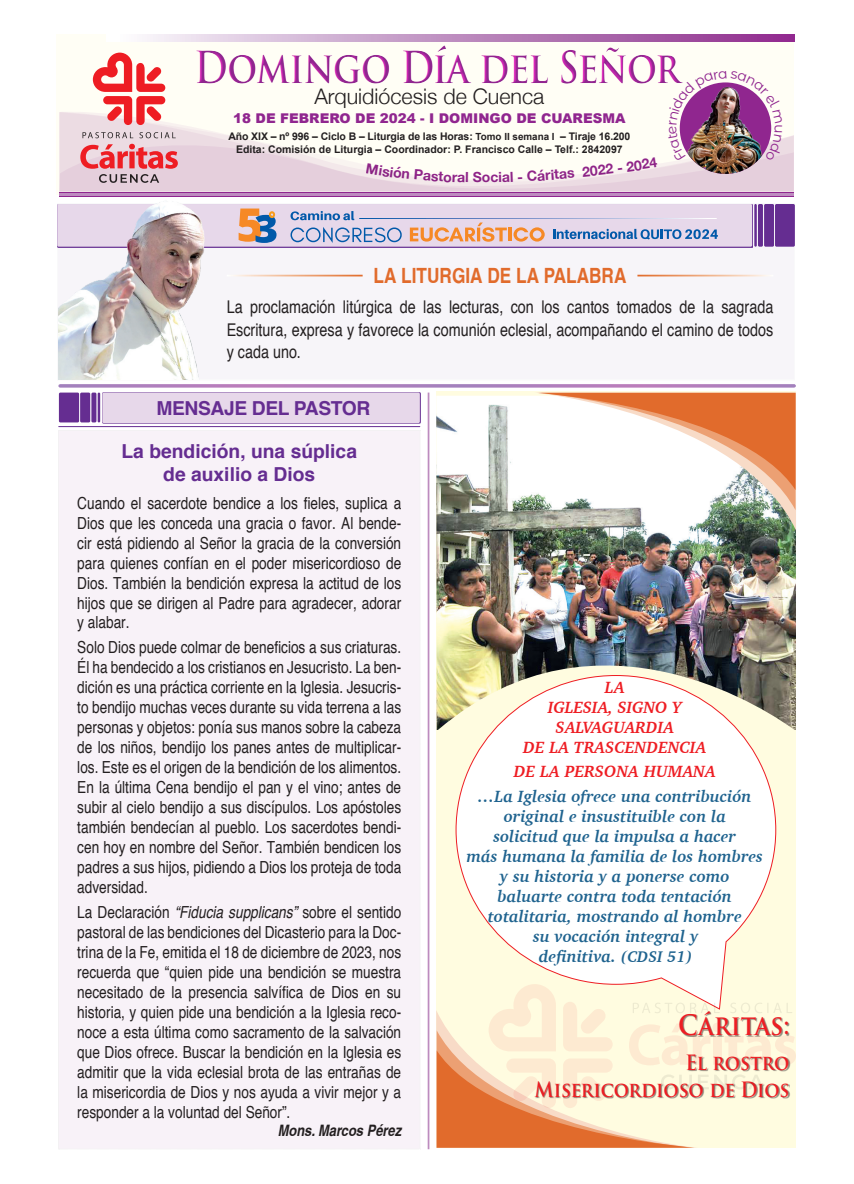
<style>
.page{position:relative;width:854px;height:1184px;background:#fff}
.page>*{position:absolute;margin:0;border:0;box-sizing:border-box;transform-origin:0 0}
.t1{font:700 43.05px "Trajan Pro";letter-spacing:-.025em;color:#90268f;scale:.84 1}
.t2{font:700 27.47px "Trajan Pro";color:#ee1d23;scale:.89 1}
.t3{font:300 21.53px "Helvetica Neue";color:#231f20}
.t4{font:700 condensed 21px "Helvetica";color:#e16b2c}
.t5{font:700 20.65px/26.9px "Trajan Pro";letter-spacing:-.005em;color:#ee1d23;text-align:right;scale:.89 1}
.t6{font:700 19.25px/23.1px "Helvetica";color:#652d91;text-align:center}
.t7{font:700 19.25px "Helvetica";letter-spacing:-.02em;color:#652d91}
.t8{font:condensed 17.5px/22.8px "Helvetica";color:#231f20;text-align:justify}
.t9{font:condensed 16.62px/19.9px "Helvetica";color:#231f20;text-align:justify}
.t10{font:italic 700 16.62px/19.9px "Charter";color:#1f638f;text-align:center}
.t11{font:italic 700 16.62px/19.9px "Charter";color:#ee1d23;text-align:center}
.t12{font:italic 700 condensed 15.75px "Helvetica";color:#231f20}
.t13{font:700 14px "Helvetica Neue";color:#90268f}
.t14{font:900 13.47px "Arial";color:#90268f}
.t15{font:700 10.5px/12.6px "Arial";color:#231f20;text-align:center}
.s1{font-size:9.8px}
.s2{font-style:italic}
.s3{font-size:15.75px}
</style>
<div class="page">
<div style="left:58px;top:430px;width:363px;height:719px;background:#f8f2f8"></div>
<hr style="left:59px;top:426px;width:360px;height:1px;background:#652d91">
<div style="left:59px;top:392px;width:20px;height:30px;background:#652d91"></div>
<div style="left:91px;top:392px;width:5px;height:30px;background:#652d91"></div>
<div style="left:80px;top:392px;width:10px;height:30px;background:#652d91"></div>
<hr style="left:98px;top:392px;width:2px;height:30px;background:#652d91">
<div style="left:436px;top:391px;width:359px;height:756px;background:#fffce0"></div>
<svg style="left:455px;top:729px;width:321px;height:254px;background:#fefcf8"></svg>
<svg style="left:436px;top:983px;width:359px;height:164px"></svg>
<img style="left:436px;top:396px;width:359px;height:333px">
<div style="left:58px;top:205px;width:734px;height:175px;background:#f7f5f9"></div>
<div style="left:57px;top:204px;width:695px;height:42px;background:#e7d8ea"></div>
<div style="left:774px;top:204px;width:20px;height:42px;background:#652d91"></div>
<div style="left:757px;top:204px;width:5px;height:42px;background:#652d91"></div>
<div style="left:763px;top:204px;width:10px;height:42px;background:#652d91"></div>
<hr style="left:754px;top:204px;width:2px;height:42px;background:#652d91">
<img style="left:58px;top:202px;width:147px;height:177px">
<svg style="left:238px;top:208px;width:38px;height:35px"></svg>
<svg style="left:553px;top:229px;width:164px;height:10px"></svg>
<svg style="left:290px;top:227px;width:111px;height:16px"></svg>
<svg style="left:410px;top:222px;width:96px;height:20px"></svg>
<hr style="left:508px;top:227px;width:3px;height:14px;background:#f68926">
<svg style="left:513px;top:227px;width:31px;height:14px"></svg>
<svg style="left:290px;top:211px;width:64px;height:9px"></svg>
<hr style="left:359px;top:218px;width:357px;height:1px;background:#fff">
<hr style="left:427px;top:392px;width:2px;height:756px;background:#bd8cbf">
<svg style="left:116px;top:41px;width:677px;height:12px;fill:#fffef5"></svg>
<div style="left:198px;top:42px;width:487px;height:43px;background:#fffef5"></div>
<div style="left:59px;top:192px;width:734px;height:5px;background:#bd8cbf"></div>
<svg style="left:145px;top:35px;width:648px;height:6px;background:#be8bbf"></svg>
<svg style="left:103px;top:392px;width:317px;height:32px"></svg>
<div style="left:102px;top:392px;width:317px;height:31px;background:#e7d8ea"></div>
<hr style="left:227px;top:275px;width:135px;height:1px;background:#fff">
<hr style="left:637px;top:275px;width:136px;height:1px;background:#fff">
<svg style="left:534px;top:392px;width:261px;height:138px;background:#e5cbb9"></svg>
<svg style="left:59px;top:53px;width:734px;height:140px"></svg>
<h1 class="t1" style="left:194px;top:40px;width:580px">Domingo Día del Señor</h1>
<p class="t3" style="left:314px;top:79px;width:231px">Arquidiócesis de Cuenca</p>
<p class="t14" style="left:233px;top:108px;width:394px">18 DE FEBRERO DE 2024 - I DOMINGO DE CUARESMA</p>
<p class="t15" style="left:228px;top:130px;width:403px">Año XIX – nº 996 – Ciclo B – Liturgia de las Horas: <span class="s1">Tomo II semana I</span> – Tiraje 16.200<br>Edita: Comisión de Liturgia – Coordinador: P. Francisco Calle – Telf.: 2842097</p>
<p class="t13" style="left:472px;top:166px;width:19px">So</p>
<p class="t4" style="left:373px;top:262px;width:254px">LA LITURGIA DE LA PALABRA</p>
<p class="t8" style="left:227px;top:295px;width:548px">La proclamación litúrgica de las lecturas, con los cantos tomados de la sagrada Escritura, expresa y favorece la comunión eclesial, acompañando el camino de todos y cada uno.</p>
<p class="t7" style="left:156px;top:392px;width:215px">MENSAJE DEL PASTOR</p>
<p class="t6" style="left:121px;top:440px;width:237px">La bendición, una súplica de auxilio a Dios</p>
<p class="t9" style="left:77px;top:492px;width:325px">Cuando el sacerdote bendice a los fieles, suplica a Dios que les conceda una gracia o favor. Al bende&shy;cir está pidiendo al Señor la gracia de la conversión para quienes confían en el poder misericordioso de Dios. También la bendición expresa la actitud de los hijos que se dirigen al Padre para agradecer, adorar y alabar.</p>
<p class="t9" style="left:77px;top:637px;width:325px">Solo Dios puede colmar de beneficios a sus criaturas.<br>Él ha bendecido a los cristianos en Jesucristo. La ben&shy;dición es una práctica corriente en la Iglesia. Jesucris&shy;to bendijo muchas veces durante su vida terrena a las personas y objetos: ponía sus manos sobre la cabeza de los niños, bendijo los panes antes de multiplicar&shy;los. Este es el origen de la bendición de los alimentos.<br>En la última Cena bendijo el pan y el vino; antes de subir al cielo bendijo a sus discípulos. Los apóstoles también bendecían al pueblo. Los sacerdotes bendi&shy;cen hoy en nombre del Señor. También bendicen los padres a sus hijos, pidiendo a Dios los proteja de toda adversidad.</p>
<p class="t9" style="left:77px;top:901px;width:325px">La Declaración <span class="s2">“Fiducia supplicans”</span> sobre el sentido pastoral de las bendiciones del Dicasterio para la Doc&shy;trina de la Fe, emitida el 18 de diciembre de 2023, nos recuerda que “quien pide una bendición se muestra necesitado de la presencia salvífica de Dios en su historia, y quien pide una bendición a la Iglesia reco&shy;noce a esta última como sacramento de la salvación que Dios ofrece. Buscar la bendición en la Iglesia es admitir que la vida eclesial brota de las entrañas de la misericordia de Dios y nos ayuda a vivir mejor y a responder a la voluntad del Señor”.</p>
<p class="t12" style="left:277px;top:1120px;width:128px">Mons.Marcos Pérez</p>
<p class="t11" style="left:523px;top:677px;width:185px">LA<br>IGLESIA, SIGNO Y<br>SALVAGUARDIA<br>DE LA TRASCENDENCIA</p>
<p class="t11" style="left:514px;top:761px;width:203px">DE LA PERSONA HUMANA</p>
<p class="t10" style="left:466px;top:786px;width:298px">…La Iglesia ofrece una contribución original e insustituible con la<br>solicitud que la impulsa a hacer<br>más humana la familia de los hombres y su historia y a ponerse como baluarte contra toda tentación totalitaria, mostrando al hombre<br>su vocación integral y<br>definitiva. <span class="s3">(CDSI 51)</span></p>
<h2 class="t2" style="left:678px;top:1007px;width:126px">Cáritas:</h2>
<p class="t5" style="left:534px;top:1048px;width:288px">El rostro<br>Misericordioso de Dios</p>
</div>
